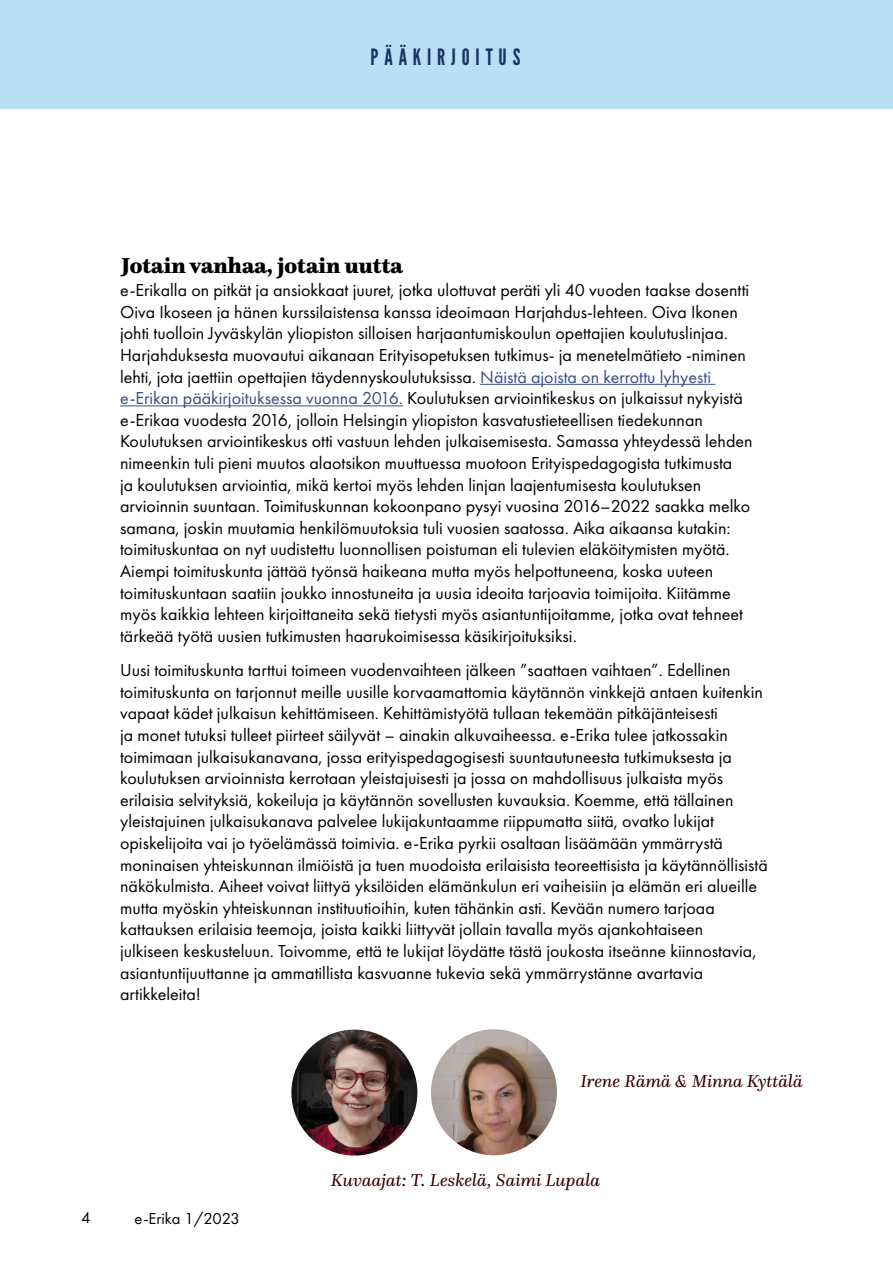
<style>
.page{position:relative;width:893px;height:1263px;background:#fff}
.page>*{position:absolute;margin:0;border:0;box-sizing:border-box;transform-origin:0 0}
.Pääkirjoitus_-_otsik{font:900 22.5px "Questa";color:#000}
.Pääkirjoitus_-_sivun{font:22.5px "League Gothic";letter-spacing:.26em;color:#1c3562}
.Sisällysluettelo_-_l{font:18px/21.6px "Futura PT";color:#000}
.Sisällysluettelo_-_k{font:italic 18px "Questa";color:#370000}
.t1{font:16.5px "Futura PT";color:#000}
.s1{color:#374c89}
</style>
<div class="page">
<div style="left:0;top:0;width:893px;height:108px;background:#badff4"></div>
<hr style="left:480px;top:384px;width:235px;height:1px;background:#374c89">
<hr style="left:120px;top:405px;width:283px;height:1px;background:#374c89">
<img style="left:291px;top:1029px;width:126px;height:126px;border-radius:63px">
<img style="left:431px;top:1029px;width:126px;height:126px;border-radius:63px">
<h1 class="Pääkirjoitus_-_sivun" style="left:371px;top:43px;width:151px">PÄÄKIRJOITUS</h1>
<h2 class="Pääkirjoitus_-_otsik" style="left:122px;top:252px;width:283px">Jotain vanhaa, jotain uutta</h2>
<p class="Sisällysluettelo_-_l" style="left:120px;top:279px;width:634px">e-Erikalla on pitkät ja ansiokkaat juuret, jotka ulottuvat peräti yli 40 vuoden taakse dosentti Oiva Ikoseen ja hänen kurssilaistensa kanssa ideoimaan Harjahdus-lehteen. Oiva Ikonen johti tuolloin Jyväskylän yliopiston silloisen harjaantumiskoulun opettajien koulutuslinjaa.<br>Harjahduksesta muovautui aikanaan Erityisopetuksen tutkimus- ja menetelmätieto -niminen lehti, jota jaettiin opettajien täydennyskoulutuksissa. <span class="s1">Näistä ajoista on kerrottu lyhyesti e-Erikan pääkirjoituksessa vuonna 2016.</span> Koulutuksen arviointikeskus on julkaissut nykyistä e-Erikaa vuodesta 2016, jolloin Helsingin yliopiston kasvatustieteellisen tiedekunnan Koulutuksen arviointikeskus otti vastuun lehden julkaisemisesta. Samassa yhteydessä lehden nimeenkin tuli pieni muutos alaotsikon muuttuessa muotoon Erityispedagogista tutkimusta<br>ja koulutuksen arviointia, mikä kertoi myös lehden linjan laajentumisesta koulutuksen arvioinnin suuntaan. Toimituskunnan kokoonpano pysyi vuosina 2016–2022 saakka melko samana, joskin muutamia henkilömuutoksia tuli vuosien saatossa. Aika aikaansa kutakin: toimituskuntaa on nyt uudistettu luonnollisen poistuman eli tulevien eläköitymisten myötä.<br>Aiempi toimituskunta jättää työnsä haikeana mutta myös helpottuneena, koska uuteen toimituskuntaan saatiin joukko innostuneita ja uusia ideoita tarjoavia toimijoita. Kiitämme myös kaikkia lehteen kirjoittaneita sekä tietysti myös asiantuntijoitamme, jotka ovat tehneet tärkeää työtä uusien tutkimusten haarukoimisessa käsikirjoituksiksi.</p>
<p class="Sisällysluettelo_-_l" style="left:120px;top:659px;width:649px">Uusi toimituskunta tarttui toimeen vuodenvaihteen jälkeen ”saattaen vaihtaen”. Edellinen toimituskunta on tarjonnut meille uusille korvaamattomia käytännön vinkkejä antaen kuitenkin vapaat kädet julkaisun kehittämiseen. Kehittämistyötä tullaan tekemään pitkäjänteisesti<br>ja monet tutuksi tulleet piirteet säilyvät – ainakin alkuvaiheessa. e-Erika tulee jatkossakin toimimaan julkaisukanavana, jossa erityispedagogisesti suuntautuneesta tutkimuksesta ja koulutuksen arvioinnista kerrotaan yleistajuisesti ja jossa on mahdollisuus julkaista myös erilaisia selvityksiä, kokeiluja ja käytännön sovellusten kuvauksia. Koemme, että tällainen yleistajuinen julkaisukanava palvelee lukijakuntaamme riippumatta siitä, ovatko lukijat opiskelijoita vai jo työelämässä toimivia. e-Erika pyrkii osaltaan lisäämään ymmärrystä moninaisen yhteiskunnan ilmiöistä ja tuen muodoista erilaisista teoreettisista ja käytännöllisistä näkökulmista. Aiheet voivat liittyä yksilöiden elämänkulun eri vaiheisiin ja elämän eri alueille mutta myöskin yhteiskunnan instituutioihin, kuten tähänkin asti. Kevään numero tarjoaa kattauksen erilaisia teemoja, joista kaikki liittyvät jollain tavalla myös ajankohtaiseen<br>julkiseen keskusteluun. Toivomme, että te lukijat löydätte tästä joukosta itseänne kiinnostavia, asiantuntijuuttanne ja ammatillista kasvuanne tukevia sekä ymmärrystänne avartavia artikkeleita!</p>
<p class="Sisällysluettelo_-_k" style="left:580px;top:1069px;width:224px">Irene Rämä &amp; Minna Kyttälä</p>
<p class="t1" style="left:81px;top:1207px;width:11px">4</p>
<p class="t1" style="left:135px;top:1209px;width:107px">e-Erika 1/2023</p>
<p class="Sisällysluettelo_-_k" style="left:331px;top:1168px;width:271px">Kuvaajat: T. Leskelä, Saimi Lupala</p>
</div>
